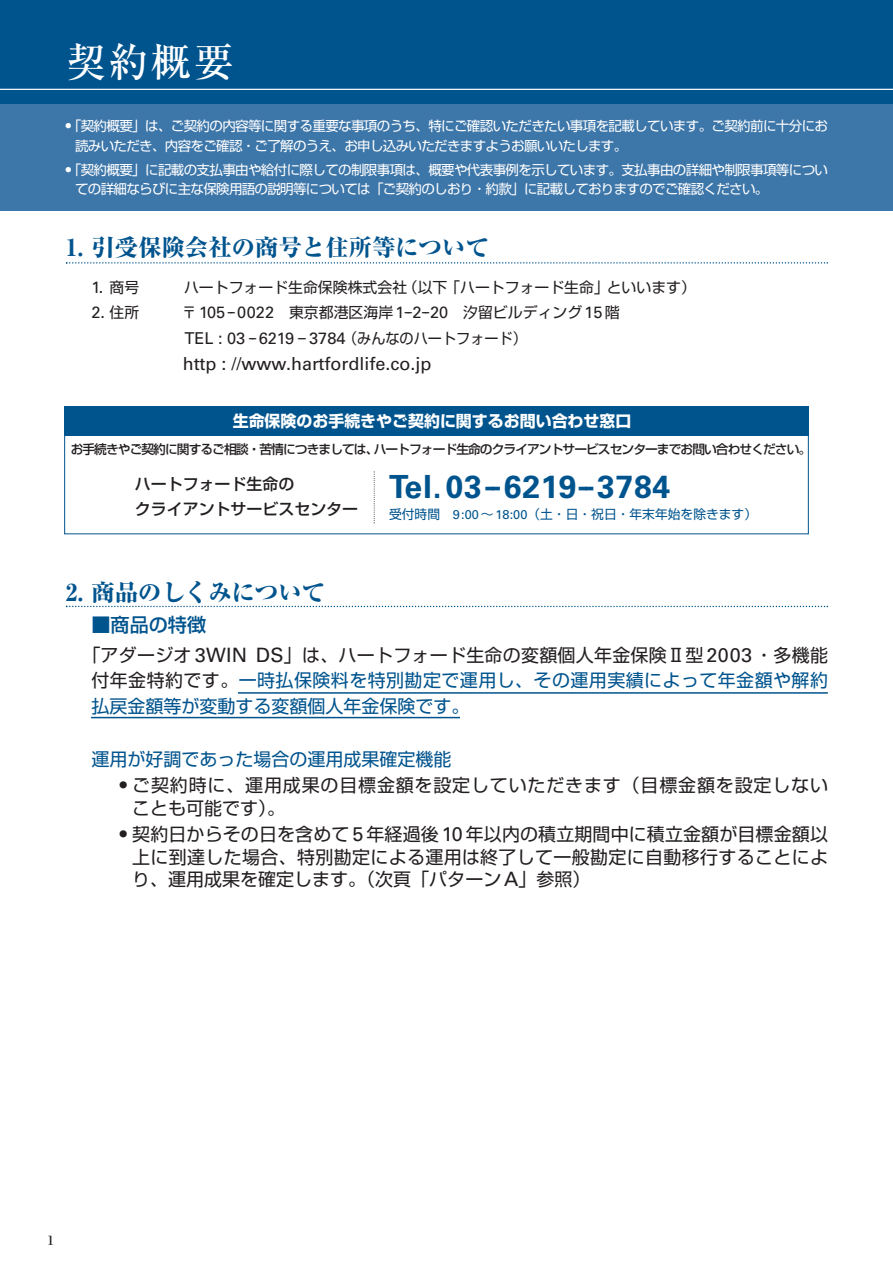
<style>
.page{position:relative;width:893px;height:1263px;background:#fff}
.page>*{position:absolute;margin:0;border:0;box-sizing:border-box;transform-origin:0 0}
.t1{font:500 40.5px "Ryumin Pro";color:#fff}
.t2{font:700 31.95px "Univers";letter-spacing:.025em;color:#00548e}
.t3{font:800 23.4px "Ryumin Pro";color:#00548e}
.t4{font:500 19.2px "Shin Go Pro";color:#00548e}
.t5{font:18px/25.5px "Shin Go Pro";color:#00548e;text-align:justify}
.t6{font:18px/22.4px "Shin Go Pro";letter-spacing:.02em;color:#231f20;text-align:justify}
.t7{font:18px/22.4px "Shin Go Pro";letter-spacing:.045em;color:#231f20}
.t8{font:18px "Univers";color:#231f20}
.t9{font:16.35px/25.8px "Univers";color:#231f20;text-align:center}
.t10{font:700 15.9px "Shin Go Pro";color:#fff}
.t11{font:500 15.9px/25.5px "Shin Go Pro";color:#231f20}
.t12{font:14.85px "Shin Go Pro";color:#231f20}
.t13{font:14.55px "Bodoni";color:#231f20;scale:.95 1}
.t14{font:13.5px/19.5px "Shin Go Pro";letter-spacing:-.045em;color:#fff}
.t15{font:500 12.75px "Shin Go Pro";letter-spacing:-.075em;color:#231f20}
.t16{font:12.75px "Shin Go Pro";color:#00548e}
.s1{font-family:"Univers";font-size:14.85px}
.s2{font-family:"Univers";font-size:16.35px}
.s3{font-family:"Shin Go Pro";font-size:14.85px}
.s4{font-family:"Univers"}
.s5{color:#231f20}
.s6{font-family:"Univers";font-size:19.8px;color:#231f20}
.s7{font-family:"Univers";font-size:19.8px}
</style>
<div class="page">
<div style="left:0;top:0;width:893px;height:104px;background:#00548e"></div>
<hr style="left:0;top:89px;width:893px;height:1px;background:#fff">
<svg style="left:66px;top:262px;width:762px;height:2px"></svg>
<svg style="left:66px;top:606px;width:762px;height:1px"></svg>
<div style="left:64px;top:406px;width:744px;height:30px;background:#00548e"></div>
<div style="left:64px;top:433px;width:744px;height:101px;border:1px solid #00548e"></div>
<svg style="left:374px;top:471px;width:1px;height:52px"></svg>
<hr style="left:238px;top:692px;width:590px;height:2px;background:#00548e">
<hr style="left:91px;top:717px;width:369px;height:1px;background:#00548e">
<div style="left:0;top:105px;width:893px;height:106px;background:#3d76a9"></div>
<h1 class="t1" style="left:66px;top:46px;width:170px">契約概要</h1>
<p class="t14" style="left:75px;top:118px;width:754px;text-indent:-9px"><span class="s1">•</span> 「契約概要」は、ご契約の内容等に関する重要な事項のうち、特にご確認いただきたい事項を記載しています。ご契約前に十分にお読みいただき、内容をご確認・ご了解のうえ、お申し込みいただきますようお願いいたします。</p>
<p class="t14" style="left:75px;top:162px;width:754px;text-indent:-9px"><span class="s1">•</span> 「契約概要」に記載の支払事由や給付に際しての制限事項は、概要や代表事例を示しています。支払事由の詳細や制限事項等についての詳細ならびに主な保険用語の説明等については「ご契約のしおり・約款」に記載しておりますのでご確認ください。</p>
<h3 class="t3" style="left:66px;top:239px;width:425px">1. 引受保険会社の商号と住所等について</h3>
<p class="t12" style="left:91px;top:281px;width:606px"><span class="s2">1.</span> 商号　　　ハートフォード生命保険株式会社（以下「ハートフォード生命」といいます）</p>
<p class="t9" style="left:91px;top:301px;width:530px">2. <span class="s3">住所　　 〒</span> 105--0022 <span class="s3">東京都港区海岸</span> 1--2--20 <span class="s3">汐留ビルディング</span> 15 <span class="s3">階<br></span>TEL : 03 --6219 -- 3784<span class="s3">（みんなのハートフォード）</span></p>
<h3 class="t8" style="left:183px;top:357px;width:250px">http : //www.hartfordlife.co.jp</h3>
<p class="t10" style="left:233px;top:415px;width:400px">生命保険のお手続きやご契約に関するお問い合わせ窓口</p>
<p class="t15" style="left:71px;top:445px;width:742px">お手続きやご契約に関するご相談・苦情につきましては、ハートフォード生命のクライアントサービスセンターまでお問い合わせください。</p>
<p class="t11" style="left:135px;top:473px;width:225px">ハートフォード生命の<br>クライアントサービスセンター</p>
<h2 class="t2" style="left:389px;top:475px;width:283px">Tel.03--6219--3784</h2>
<p class="t16" style="left:389px;top:509px;width:369px">受付時間　<span class="s4">9:00</span>～<span class="s4">18:00</span>（土・日・祝日・年末年始を除きます）</p>
<h3 class="t3" style="left:66px;top:584px;width:261px">2. 商品のしくみについて</h3>
<h3 class="t4" style="left:91px;top:618px;width:116px">■商品の特徴</h3>
<h3 class="t5" style="left:91px;top:645px;width:738px;text-indent:-9px"><span class="s5">「アダージオ</span> <span class="s6">3WIN DS</span><span class="s5">」は、ハートフォード生命の変額個人年金保険Ⅱ型</span> <span class="s6">2003</span> <span class="s5">・多機能付年金特約です。</span>一時払保険料を特別勘定で運用し、その運用実績によって年金額や解約払戻金額等が変動する変額個人年金保険です。</h3>
<h3 class="t5" style="left:91px;top:749px;width:361px">運用が好調であった場合の運用成果確定機能</h3>
<h3 class="t7" style="left:132px;top:777px;width:697px;text-indent:-12px"><span class="s7">•</span> ご契約時に、運用成果の目標金額を設定していただきます（目標金額を設定しないことも可能です）。</h3>
<h3 class="t6" style="left:132px;top:826px;width:697px;text-indent:-12px"><span class="s7">•</span> 契約日からその日を含めて <span class="s7">5</span> 年経過後 <span class="s7">10</span> 年以内の積立期間中に積立金額が目標金額以上に到達した場合、特別勘定による運用は終了して一般勘定に自動移行することにより、運用成果を確定します。（次頁「パターン <span class="s7">A</span>」参照）</h3>
<p class="t13" style="left:47px;top:1235px;width:9px">1</p>
</div>
